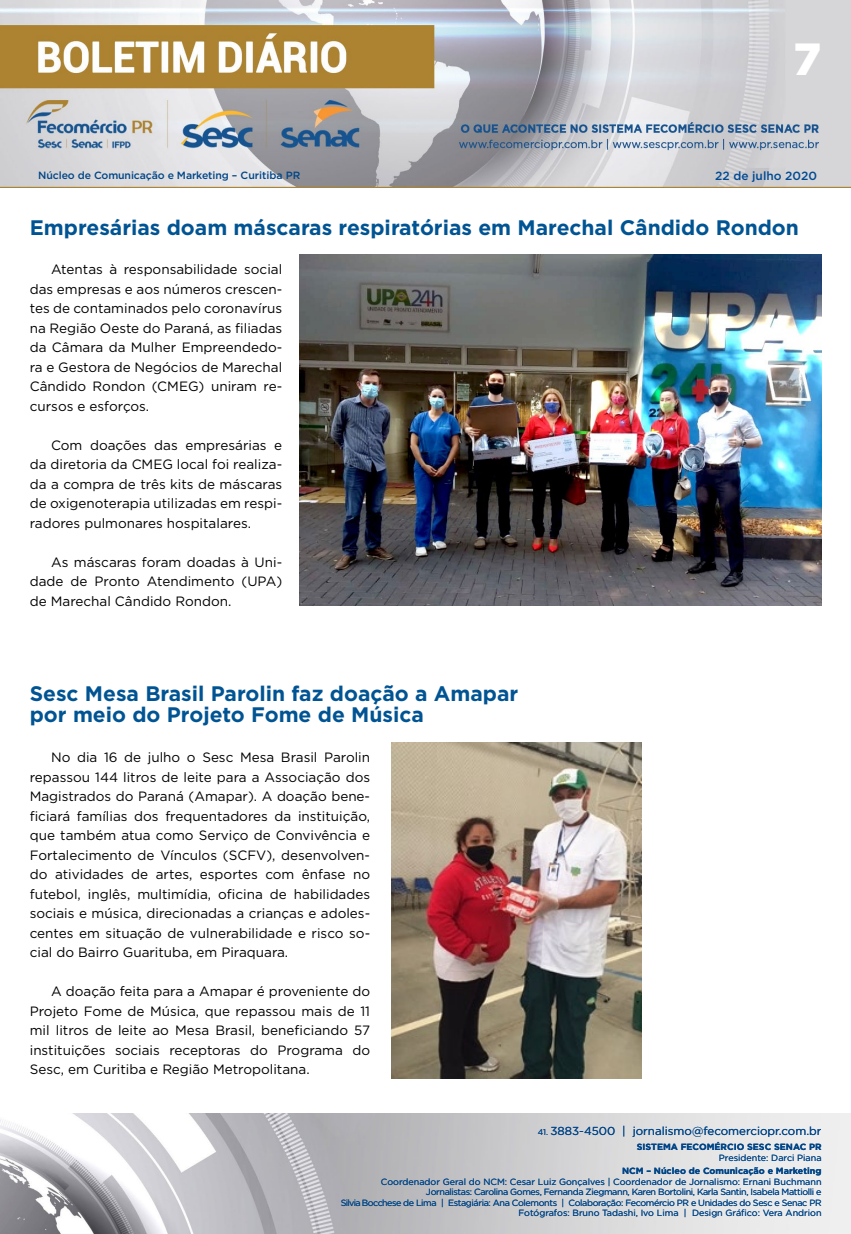
<style>
.page{position:relative;width:851px;height:1234px;background:#fff}
.page>*{position:absolute;margin:0;border:0;box-sizing:border-box;transform-origin:0 0}
.t1{font:900 45px "Gotham";color:#fff}
.t2{font:700 21px/21px "Gotham";color:#005493}
.t3{font:13.5px/19.5px "Gotham";color:#000;text-align:justify}
.t4{font:500 11.85px "Gotham";color:#004a93}
.t5{font:11.55px "Gotham";color:#004587}
.t6{font:500 10.5px "Gotham";letter-spacing:-.01em;color:#004587}
.t7{font:9px/10.5px "Gotham";letter-spacing:-.04em;color:#004587;text-align:right}
.t8{font:700 9px "Gotham";color:#004587}
.t9{font:9px "Gotham";color:#004587}
.s1{font-size:8.25px}
</style>
<div class="page">
<img style="left:0;top:0;width:850px;height:188px">
<img style="left:0;top:1113px;width:850px;height:120px">
<img style="left:299px;top:255px;width:522px;height:351px">
<img style="left:392px;top:742px;width:249px;height:335px">
<h1 class="t1" style="left:793px;top:28px;width:29px">7</h1>
<p class="t6" style="left:38px;top:168px;width:264px">Núcleo de Comunicação e Marketing – Curitiba PR</p>
<p class="t4" style="left:715px;top:167px;width:103px">22 de julho 2020</p>
<h2 class="t2" style="left:30px;top:217px;width:770px">Empresárias doam máscaras respiratórias em Marechal Cândido Rondon</h2>
<p class="t3" style="left:30px;top:259px;width:254px;text-indent:21px">Atentas à responsabilidade social das empresas e aos números crescen&shy;tes de contaminados pelo coronavírus na Região Oeste do Paraná, as filiadas da Câmara da Mulher Empreendedo&shy;ra e Gestora de Negócios de Marechal Cândido Rondon (CMEG) uniram re&shy;cursos e esforços.</p>
<p class="t3" style="left:30px;top:435px;width:254px;text-indent:21px">Com doações das empresárias e da diretoria da CMEG local foi realiza&shy;da a compra de três kits de máscaras de oxigenoterapia utilizadas em respi&shy;radores pulmonares hospitalares.</p>
<p class="t3" style="left:30px;top:552px;width:254px;text-indent:21px">As máscaras foram doadas à Uni&shy;dade de Pronto Atendimento (UPA) de Marechal Cândido Rondon.</p>
<h2 class="t2" style="left:30px;top:683px;width:490px">Sesc Mesa Brasil Parolin faz doação a Amapar por meio do Projeto Fome de Música</h2>
<p class="t3" style="left:30px;top:747px;width:342px;text-indent:21px">No dia 16 de julho o Sesc Mesa Brasil Parolin repassou 144 litros de leite para a Associação dos Magistrados do Paraná (Amapar). A doação bene&shy;ficiará famílias dos frequentadores da instituição, que também atua como Serviço de Convivência e Fortalecimento de Vínculos (SCFV), desenvolven&shy;do atividades de artes, esportes com ênfase no futebol, inglês, multimídia, oficina de habilidades sociais e música, direcionadas a crianças e adoles&shy;centes em situação de vulnerabilidade e risco so&shy;cial do Bairro Guarituba, em Piraquara.</p>
<p class="t3" style="left:30px;top:981px;width:342px;text-indent:21px">A doação feita para a Amapar é proveniente do Projeto Fome de Música, que repassou mais de 11 mil litros de leite ao Mesa Brasil, beneficiando 57 instituições sociais receptoras do Programa do Sesc, em Curitiba e Região Metropolitana.</p>
<p class="t5" style="left:537px;top:1123px;width:285px"><span class="s1">41.</span> 3883-4500 | jornalismo@fecomerciopr.com.br</p>
<p class="t8" style="left:636px;top:1140px;width:186px">SISTEMA FECOMÉRCIO SESC SENAC PR</p>
<p class="t9" style="left:718px;top:1151px;width:104px">Presidente: Darci Piana</p>
<p class="t8" style="left:622px;top:1164px;width:201px">NCM – Núcleo de Comunicação e Marketing</p>
<p class="t7" style="left:341px;top:1175px;width:482px">Coordenador Geral do NCM: Cesar Luiz Gonçalves | Coordenador de Jornalismo: Ernani Buchmann Jornalistas: Carolina Gomes, Fernanda Ziegmann, Karen Bortolini, Karla Santin, Isabela Mattiolli e<br>Silvia Bocchese de Lima | Estagiária: Ana Colemonts | Colaboração: Fecomércio PR e Unidades do Sesc e Senac PR Fotógrafos: Bruno Tadashi, Ivo Lima | Design Gráfico: Vera Andrion</p>
</div>
